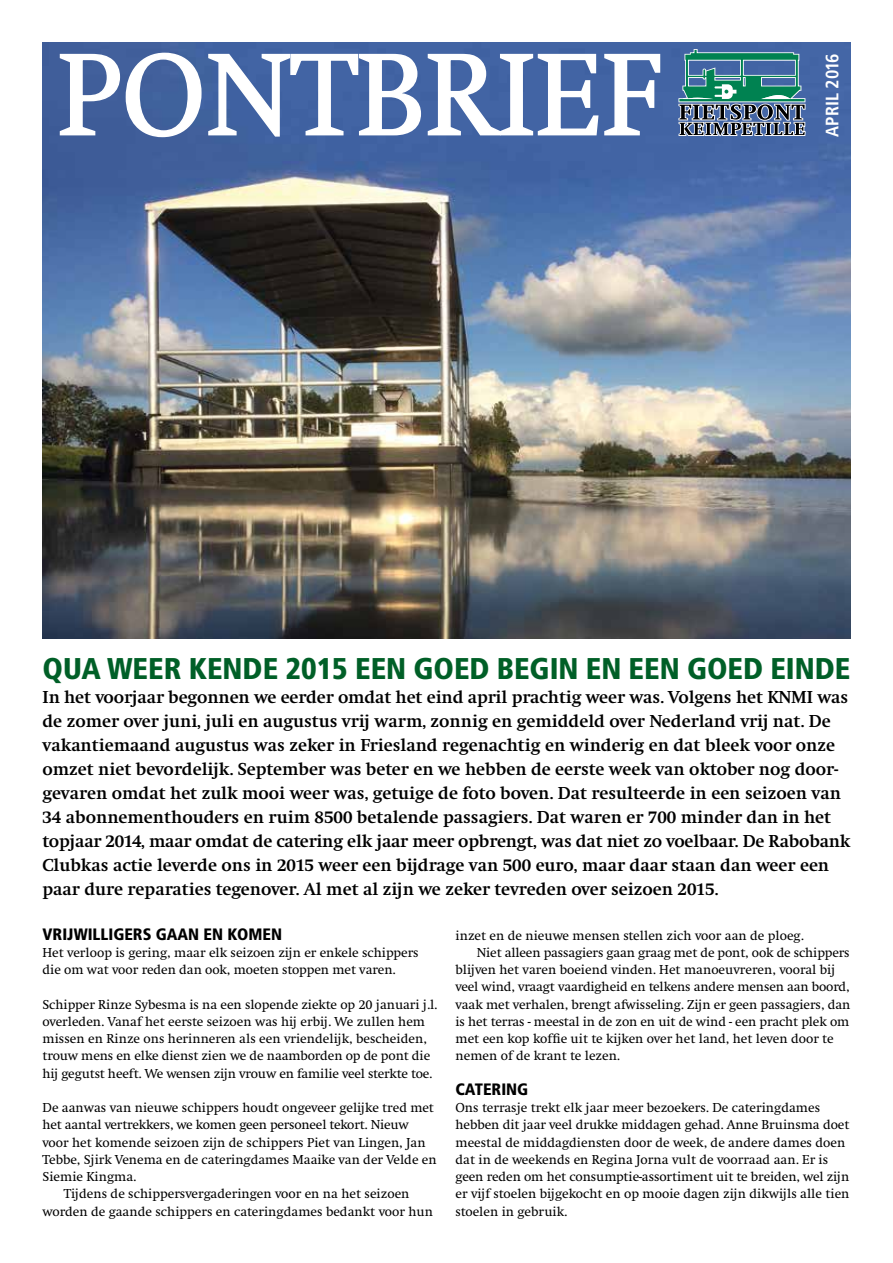
<style>
.page{position:relative;width:893px;height:1263px;background:#fff}
.page>*{position:absolute;margin:0;border:0;box-sizing:border-box;transform-origin:0 0}
.t1{font:120px "Swift";color:#fff}
.t2{font:900 condensed 30px "Frutiger";color:#005f27}
.t3{font:700 18px/24px "Swift";color:#000}
.t4{font:700 condensed 18px "Frutiger";color:#fff}
.t5{font:900 condensed 16.5px "Frutiger";color:#000}
.t6{font:13.5px/17.2px "Swift";letter-spacing:-.005em;color:#000}
</style>
<div class="page">
<img style="left:43px;top:43px;width:807px;height:596px">
<svg style="left:59px;top:52px;width:602px;height:86px;background:#5774ab"></svg>
<svg style="left:678px;top:49px;width:128px;height:87px;background:#53818e"></svg>
<h1 class="t1" style="left:57px;top:31px;width:605px">PONTBRIEF</h1>
<h3 class="t4" style="left:821px;top:137px;width:84px;rotate:-90deg">APRIL 2016</h3>
<h2 class="t2" style="left:43px;top:651px;width:809px">QUA WEER KENDE 2015 EEN GOED BEGIN EN EEN GOED EINDE</h2>
<p class="t3" style="left:43px;top:686px;width:809px">In het voorjaar begonnen we eerder omdat het eind april prachtig weer was. Volgens het KNMI was de zomer over juni, juli en augustus vrij warm, zonnig en gemiddeld over Nederland vrij nat. De vakantiemaand augustus was zeker in Friesland regenachtig en winderig en dat bleek voor onze omzet niet bevordelijk. September was beter en we hebben de eerste week van oktober nog door&shy;gevaren omdat het zulk mooi weer was, getuige de foto boven. Dat resulteerde in een seizoen van 34 abonnementhouders en ruim 8500 betalende passagiers. Dat waren er 700 minder dan in het topjaar 2014, maar omdat de catering elk jaar meer opbrengt, was dat niet zo voelbaar. De Rabobank Clubkas actie leverde ons in 2015 weer een bijdrage van 500 euro, maar daar staan dan weer een paar dure reparaties tegenover. Al met al zijn we zeker tevreden over seizoen 2015.</p>
<p class="t5" style="left:43px;top:924px;width:241px">VRIJWILLIGERS GAAN EN KOMEN</p>
<p class="t6" style="left:43px;top:944px;width:378px">Het verloop is gering, maar elk seizoen zijn er enkele schippers die om wat voor reden dan ook, moeten stoppen met varen.</p>
<p class="t6" style="left:43px;top:996px;width:396px">Schipper Rinze Sybesma is na een slopende ziekte op 20 januari j.l. overleden. Vanaf het eerste seizoen was hij erbij. We zullen hem missen en Rinze ons herinneren als een vriendelijk, bescheiden, trouw mens en elke dienst zien we de naamborden op de pont die hij gegutst heeft. We wensen zijn vrouw en familie veel sterkte toe.</p>
<p class="t6" style="left:43px;top:1099px;width:393px">De aanwas van nieuwe schippers houdt ongeveer gelijke tred met</p>
<p class="t6" style="left:43px;top:1117px;width:368px">het aantal vertrekkers, we komen geen personeel tekort. Nieuw</p>
<p class="t6" style="left:43px;top:1134px;width:385px">voor het komende seizoen zijn de schippers Piet van Lingen, Jan</p>
<p class="t6" style="left:43px;top:1151px;width:396px">Tebbe, Sjirk Venema en de cateringdames Maaike van der Velde en</p>
<p class="t6" style="left:43px;top:1168px;width:95px">Siemie Kingma.</p>
<p class="t6" style="left:64px;top:1186px;width:347px">Tijdens de schippersvergaderingen voor en na het seizoen</p>
<p class="t6" style="left:43px;top:1203px;width:392px">worden de gaande schippers en cateringdames bedankt voor hun</p>
<p class="t6" style="left:455px;top:927px;width:350px">inzet en de nieuwe mensen stellen zich voor aan de ploeg.</p>
<p class="t6" style="left:477px;top:944px;width:374px">Niet alleen passagiers gaan graag met de pont, ook de schippers</p>
<p class="t6" style="left:455px;top:961px;width:381px">blijven het varen boeiend vinden. Het manoeuvreren, vooral bij</p>
<p class="t6" style="left:455px;top:979px;width:396px">veel wind, vraagt vaardigheid en telkens andere mensen aan boord,</p>
<p class="t6" style="left:455px;top:996px;width:396px">vaak met verhalen, brengt afwisseling. Zijn er geen passagiers, dan</p>
<p class="t6" style="left:455px;top:1013px;width:395px">is het terras - meestal in de zon en uit de wind - een pracht plek om</p>
<p class="t6" style="left:455px;top:1030px;width:380px">met een kop koffie uit te kijken over het land, het leven door te</p>
<p class="t6" style="left:455px;top:1048px;width:166px">nemen of de krant te lezen.</p>
<p class="t5" style="left:455px;top:1079px;width:74px">CATERING</p>
<p class="t6" style="left:455px;top:1099px;width:395px">Ons terrasje trekt elk jaar meer bezoekers. De cateringdames hebben dit jaar veel drukke middagen gehad. Anne Bruinsma doet meestal de middagdiensten door de week, de andere dames doen dat in de weekends en Regina Jorna vult de voorraad aan. Er is geen reden om het consumptie-assortiment uit te breiden, wel zijn er vijf stoelen bijgekocht en op mooie dagen zijn dikwijls alle tien stoelen in gebruik.</p>
</div>
